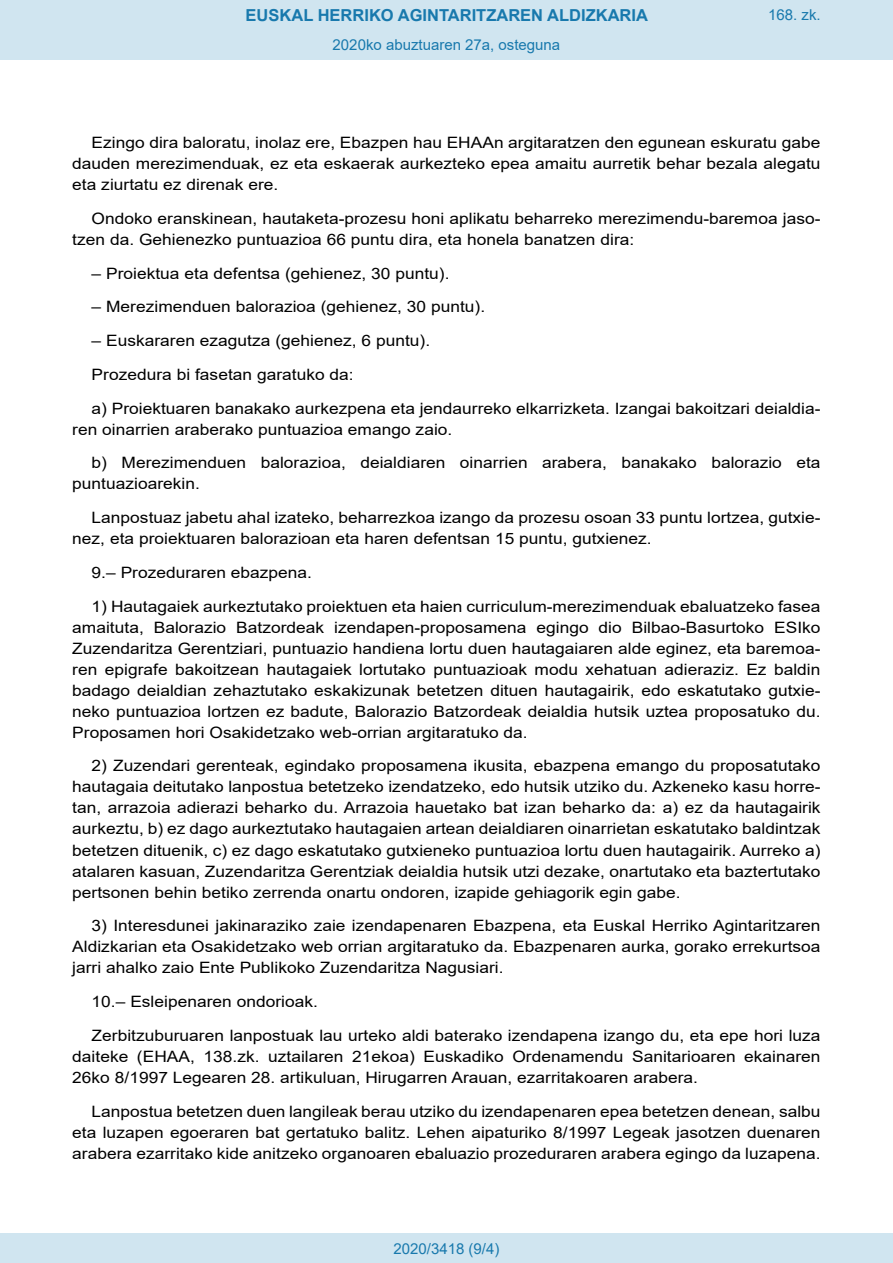
<style>
.page{position:relative;width:893px;height:1263px;background:#fff}
.page>*{position:absolute;margin:0;border:0;box-sizing:border-box;transform-origin:0 0}
.t1{font:700 16.5px "Arial";color:#1879ad}
.BOPVDetalle{font:15.6px/21px "Arial";color:#000;text-align:justify;scale:1.11 1}
.Paginacion_Centro{font:15px "Arial";color:#1879ad}
</style>
<div class="page">
<div style="left:0;top:0;width:893px;height:60px;background:#d0e5f0"></div>
<div style="left:0;top:1233px;width:893px;height:30px;background:#d0e5f0"></div>
<p class="t1" style="left:246px;top:3px;width:404px">EUSKAL HERRIKO AGINTARITZAREN ALDIZKARIA</p>
<p class="Paginacion_Centro" style="left:333px;top:35px;width:229px">2020ko abuztuaren 27a, osteguna</p>
<p class="Paginacion_Centro" style="left:768px;top:5px;width:54px">168. zk.</p>
<p class="BOPVDetalle" style="left:72px;top:132px;width:676px;text-indent:19px">Ezingo dira baloratu, inolaz ere, Ebazpen hau EHAAn argitaratzen den egunean eskuratu gabe dauden merezimenduak, ez eta eskaerak aurkezteko epea amaitu aurretik behar bezala alegatu eta ziurtatu ez direnak ere.</p>
<p class="BOPVDetalle" style="left:72px;top:208px;width:676px;text-indent:19px">Ondoko eranskinean, hautaketa-prozesu honi aplikatu beharreko merezimendu-baremoa jaso&shy;tzen da. Gehienezko puntuazioa 66 puntu dira, eta honela banatzen dira:</p>
<p class="BOPVDetalle" style="left:92px;top:263px;width:324px">– Proiektua eta defentsa (gehienez, 30 puntu).</p>
<p class="BOPVDetalle" style="left:92px;top:296px;width:356px">– Merezimenduen balorazioa (gehienez, 30 puntu).</p>
<p class="BOPVDetalle" style="left:92px;top:330px;width:306px">– Euskararen ezagutza (gehienez, 6 puntu).</p>
<p class="BOPVDetalle" style="left:92px;top:364px;width:238px">Prozedura bi fasetan garatuko da:</p>
<p class="BOPVDetalle" style="left:72px;top:398px;width:676px;text-indent:19px">a) Proiektuaren banakako aurkezpena eta jendaurreko elkarrizketa. Izangai bakoitzari deialdia&shy;ren oinarrien araberako puntuazioa emango zaio.</p>
<p class="BOPVDetalle" style="left:72px;top:452px;width:676px;text-indent:19px">b) Merezimenduen balorazioa, deialdiaren oinarrien arabera, banakako balorazio eta puntuazioarekin.</p>
<p class="BOPVDetalle" style="left:72px;top:507px;width:676px;text-indent:19px">Lanpostuaz jabetu ahal izateko, beharrezkoa izango da prozesu osoan 33 puntu lortzea, gutxie&shy;nez, eta proiektuaren balorazioan eta haren defentsan 15 puntu, gutxienez.</p>
<p class="BOPVDetalle" style="left:92px;top:562px;width:200px">9.– Prozeduraren ebazpena.</p>
<p class="BOPVDetalle" style="left:72px;top:596px;width:676px;text-indent:19px">1) Hautagaiek aurkeztutako proiektuen eta haien curriculum-merezimenduak ebaluatzeko fasea amaituta, Balorazio Batzordeak izendapen-proposamena egingo dio Bilbao-Basurtoko ESIko Zuzendaritza Gerentziari, puntuazio handiena lortu duen hautagaiaren alde eginez, eta baremoa&shy;ren epigrafe bakoitzean hautagaiek lortutako puntuazioak modu xehatuan adieraziz. Ez baldin badago deialdian zehaztutako eskakizunak betetzen dituen hautagairik, edo eskatutako gutxie&shy;neko puntuazioa lortzen ez badute, Balorazio Batzordeak deialdia hutsik uztea proposatuko du.<br>Proposamen hori Osakidetzako web-orrian argitaratuko da.</p>
<p class="BOPVDetalle" style="left:72px;top:755px;width:676px;text-indent:19px">2) Zuzendari gerenteak, egindako proposamena ikusita, ebazpena emango du proposatutako hautagaia deitutako lanpostua betetzeko izendatzeko, edo hutsik utziko du. Azkeneko kasu horre&shy;tan, arrazoia adierazi beharko du. Arrazoia hauetako bat izan beharko da: a) ez da hautagairik aurkeztu, b) ez dago aurkeztutako hautagaien artean deialdiaren oinarrietan eskatutako baldintzak betetzen dituenik, c) ez dago eskatutako gutxieneko puntuazioa lortu duen hautagairik. Aurreko a) atalaren kasuan, Zuzendaritza Gerentziak deialdia hutsik utzi dezake, onartutako eta baztertutako pertsonen behin betiko zerrenda onartu ondoren, izapide gehiagorik egin gabe.</p>
<p class="BOPVDetalle" style="left:72px;top:915px;width:676px;text-indent:19px">3) Interesdunei jakinaraziko zaie izendapenaren Ebazpena, eta Euskal Herriko Agintaritzaren Aldizkarian eta Osakidetzako web orrian argitaratuko da. Ebazpenaren aurka, gorako errekurtsoa jarri ahalko zaio Ente Publikoko Zuzendaritza Nagusiari.</p>
<p class="BOPVDetalle" style="left:92px;top:991px;width:205px">10.– Esleipenaren ondorioak.</p>
<p class="BOPVDetalle" style="left:72px;top:1025px;width:676px;text-indent:19px">Zerbitzuburuaren lanpostuak lau urteko aldi baterako izendapena izango du, eta epe hori luza daiteke (EHAA, 138.zk. uztailaren 21ekoa) Euskadiko Ordenamendu Sanitarioaren ekainaren 26ko 8/1997 Legearen 28. artikuluan, Hirugarren Arauan, ezarritakoaren arabera.</p>
<p class="BOPVDetalle" style="left:72px;top:1100px;width:676px;text-indent:19px">Lanpostua betetzen duen langileak berau utziko du izendapenaren epea betetzen denean, salbu eta luzapen egoeraren bat gertatuko balitz. Lehen aipaturiko 8/1997 Legeak jasotzen duenaren arabera ezarritako kide anitzeko organoaren ebaluazio prozeduraren arabera egingo da luzapena.</p>
<p class="Paginacion_Centro" style="left:393px;top:1238px;width:107px">2020/3418 (9/4)</p>
</div>
